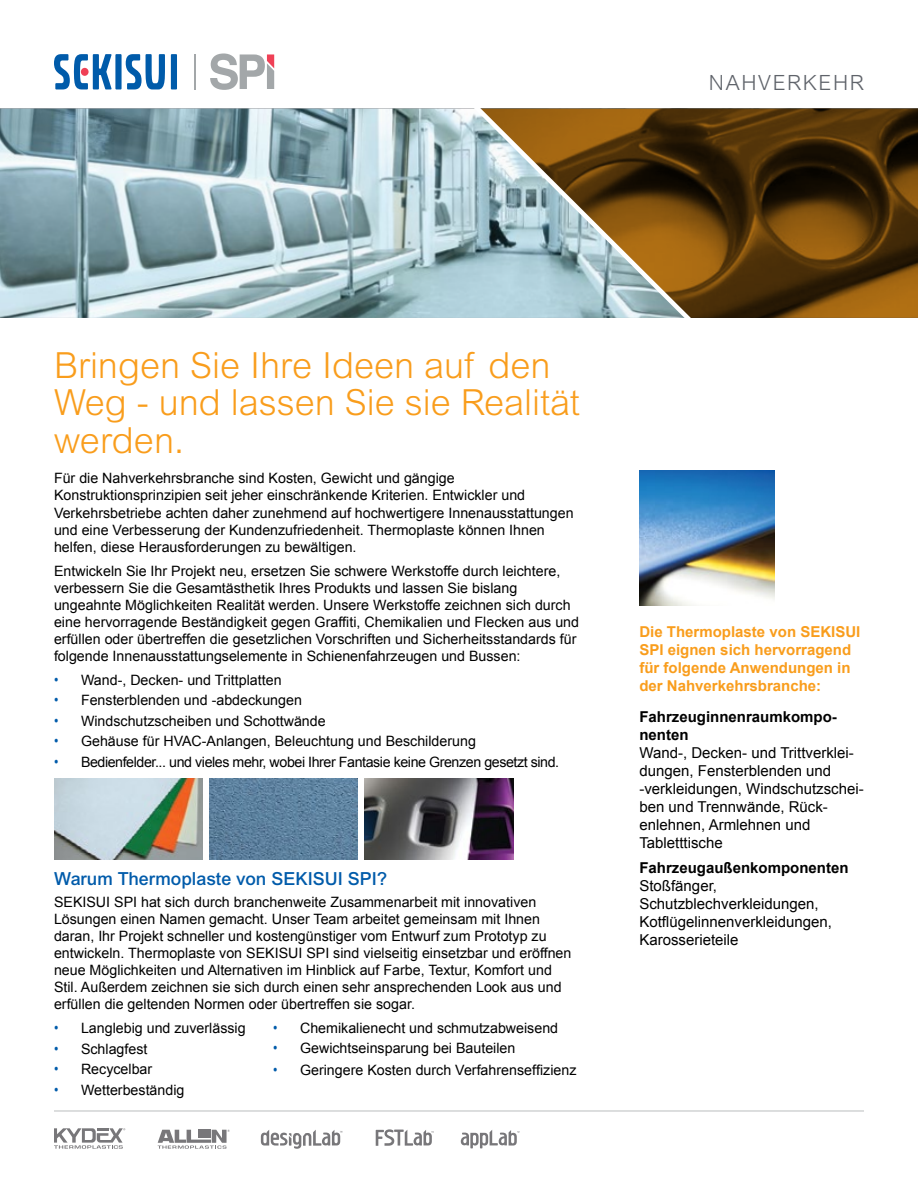
<style>
.page{position:relative;width:918px;height:1188px;background:#fff}
.page>*{position:absolute;margin:0;border:0;box-sizing:border-box;transform-origin:0 0}
.t1{font:300 36px/37.5px "Arial MT Pro";color:#f99d1c}
.t2{font:300 21px "Arial MT Pro";letter-spacing:.08em;color:#5f636a}
.t3{font:500 18px "Arial MT Pro";color:#005baa}
.t4{font:15px/18px "Arial";color:#000}
.t5{font:700 15px/18px "Arial";color:#f99d1c}
.t6{font:700 15px/18px "Arial";color:#000}
.t7{font:14.25px/17.1px "Arial";color:#000}
.t8{font:14.25px "Arial";letter-spacing:-.03em;color:#000}
.s1{font-family:"Arial Narrow";font-size:15px;color:#005baa}
</style>
<div class="page">
<hr style="left:194px;top:54px;width:1px;height:36px;background:#a3a7a9">
<div style="left:115px;top:54px;width:7px;height:35px;background:#005baa"></div>
<div style="left:171px;top:54px;width:6px;height:35px;background:#005baa"></div>
<svg style="left:126px;top:54px;width:39px;height:35px"></svg>
<svg style="left:54px;top:54px;width:58px;height:35px"></svg>
<div style="left:81px;top:68px;width:8px;height:8px;background:#ef4056;border-radius:50%"></div>
<svg style="left:210px;top:53px;width:64px;height:37px"></svg>
<hr style="left:54px;top:1110px;width:810px;height:2px;background:#d1d3d4">
<img style="left:54px;top:779px;width:148px;height:81px">
<img style="left:209px;top:779px;width:149px;height:81px">
<img style="left:365px;top:779px;width:148px;height:81px">
<img style="left:639px;top:470px;width:135px;height:135px">
<img style="left:0;top:109px;width:459px;height:209px">
<svg style="left:741px;top:109px;width:177px;height:209px;background:#523308"></svg>
<svg style="left:459px;top:108px;width:282px;height:210px;background:#867d62"></svg>
<svg style="left:158px;top:1130px;width:72px;height:19px"></svg>
<svg style="left:54px;top:1128px;width:71px;height:21px"></svg>
<svg style="left:261px;top:1130px;width:81px;height:19px"></svg>
<svg style="left:461px;top:1130px;width:58px;height:18px"></svg>
<svg style="left:376px;top:1129px;width:58px;height:17px"></svg>
<h2 class="t2" style="left:709px;top:70px;width:157px">NAHVERKEHR</h2>
<h1 class="t1" style="left:54px;top:347px;width:527px">Bringen Sie Ihre Ideen auf den<br>Weg - und lassen Sie sie Realität werden.</h1>
<p class="t7" style="left:54px;top:470px;width:521px">Für die Nahverkehrsbranche sind Kosten, Gewicht und gängige Konstruktionsprinzipien seit jeher einschränkende Kriterien. Entwickler und Verkehrsbetriebe achten daher zunehmend auf hochwertigere Innenausstattungen und eine Verbesserung der Kundenzufriedenheit. Thermoplaste können Ihnen helfen, diese Herausforderungen zu bewältigen.</p>
<p class="t7" style="left:54px;top:562px;width:527px">Entwickeln Sie Ihr Projekt neu, ersetzen Sie schwere Werkstoffe durch leichtere, verbessern Sie die Gesamtästhetik Ihres Produkts und lassen Sie bislang ungeahnte Möglichkeiten Realität werden. Unsere Werkstoffe zeichnen sich durch eine hervorragende Beständigkeit gegen Graffiti, Chemikalien und Flecken aus und erfüllen oder übertreffen die gesetzlichen Vorschriften und Sicherheitsstandards für folgende Innenausstattungselemente in Schienenfahrzeugen und Bussen:</p>
<p class="t7" style="left:54px;top:671px;width:229px"><span class="s1">•</span> Wand-, Decken- und Trittplatten</p>
<p class="t7" style="left:54px;top:692px;width:250px"><span class="s1">•</span> Fensterblenden und -abdeckungen</p>
<p class="t7" style="left:54px;top:712px;width:273px"><span class="s1">•</span> Windschutzscheiben und Schottwände</p>
<p class="t7" style="left:54px;top:733px;width:423px"><span class="s1">•</span> Gehäuse für HVAC-Anlangen, Beleuchtung und Beschilderung</p>
<p class="t8" style="left:54px;top:752px;width:507px"><span class="s1">•</span> Bedienfelder... und vieles mehr, wobei Ihrer Fantasie keine Grenzen gesetzt sind.</p>
<p class="t3" style="left:54px;top:868px;width:335px">Warum Thermoplaste von SEKISUI SPI?</p>
<p class="t7" style="left:54px;top:893px;width:519px">SEKISUI SPI hat sich durch branchenweite Zusammenarbeit mit innovativen Lösungen einen Namen gemacht. Unser Team arbeitet gemeinsam mit Ihnen daran, Ihr Projekt schneller und kostengünstiger vom Entwurf zum Prototyp zu entwickeln. Thermoplaste von SEKISUI SPI sind vielseitig einsetzbar und eröffnen neue Möglichkeiten und Alternativen im Hinblick auf Farbe, Textur, Komfort und Stil. Außerdem zeichnen sie sich durch einen sehr ansprechenden Look aus und erfüllen die geltenden Normen oder übertreffen sie sogar.</p>
<p class="t7" style="left:54px;top:1020px;width:193px"><span class="s1">•</span> Langlebig und zuverlässig</p>
<p class="t7" style="left:54px;top:1040px;width:95px"><span class="s1">•</span> Schlagfest</p>
<p class="t7" style="left:54px;top:1061px;width:100px"><span class="s1">•</span> Recycelbar</p>
<p class="t7" style="left:54px;top:1081px;width:132px"><span class="s1">•</span> Wetterbeständig</p>
<p class="t7" style="left:273px;top:1020px;width:287px"><span class="s1">•</span> Chemikalienecht und schmutzabweisend</p>
<p class="t7" style="left:273px;top:1040px;width:244px"><span class="s1">•</span> Gewichtseinsparung bei Bauteilen</p>
<p class="t7" style="left:273px;top:1061px;width:305px"><span class="s1">•</span> Geringere Kosten durch Verfahrenseffizienz</p>
<p class="t5" style="left:639px;top:623px;width:222px">Die Thermoplaste von SEKISUI<br>SPI eignen sich hervorragend für folgende Anwendungen in der Nahverkehrsbranche:</p>
<p class="t6" style="left:639px;top:708px;width:199px">Fahrzeuginnenraumkompo&shy;nenten</p>
<p class="t4" style="left:639px;top:744px;width:226px">Wand-, Decken- und Trittverklei&shy;dungen, Fensterblenden und -verkleidungen, Windschutzschei&shy;ben und Trennwände, Rück&shy;enlehnen, Armlehnen und<br>Tabletttische</p>
<p class="t6" style="left:639px;top:859px;width:211px">Fahrzeugaußenkomponenten</p>
<p class="t4" style="left:639px;top:877px;width:194px">Stoßfänger,<br>Schutzblechverkleidungen,<br>Kotflügelinnenverkleidungen,<br>Karosserieteile</p>
</div>
